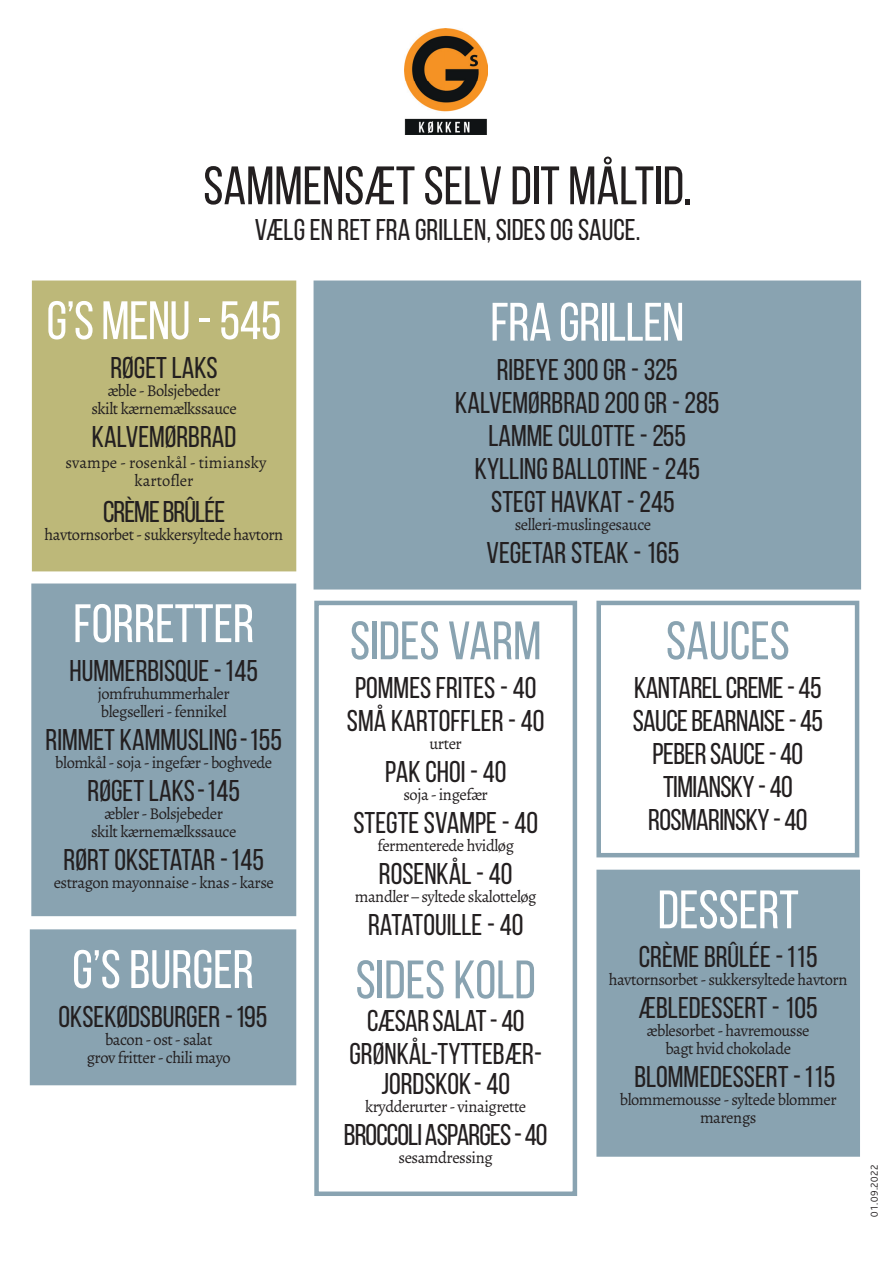
<style>
.page{position:relative;width:893px;height:1263px;background:#fff}
.page>*{position:absolute;margin:0;border:0;box-sizing:border-box;transform-origin:0 0}
.t1{font:54px "Bebas Neue";color:#fff}
.t2{font:54px "Bebas Neue";color:#89a3b1}
.t3{font:54px "Bebas Neue";color:#231f20}
.t4{font:30px/33px "Bebas Neue";color:#231f20;text-align:center}
.t5{font:30px/33px "Bebas Neue";letter-spacing:-.02em;color:#231f20;text-align:center}
.t6{font:30px "Bebas Neue";letter-spacing:-.03em;color:#231f20}
.t7{font:16.5px/18px "Alegreya";letter-spacing:-.03em;color:#231f20;text-align:center}
.t8{font:16.5px/18px "Alegreya";color:#231f20;text-align:center}
.t9{font:300 10.5px "Bliss";letter-spacing:.05em;color:#231f20}
</style>
<div class="page">
<div style="left:34px;top:586px;width:260px;height:328px;background:#89a3b1"></div>
<div style="left:31px;top:583px;width:265px;height:333px;border:5px solid #89a3b1"></div>
<div style="left:34px;top:283px;width:260px;height:286px;background:#bdb879"></div>
<div style="left:32px;top:280px;width:264px;height:291px;border:5px solid #bdb879"></div>
<div style="left:317px;top:284px;width:541px;height:302px;background:#89a3b1"></div>
<div style="left:314px;top:280px;width:547px;height:309px;border:6px solid #89a3b1"></div>
<div style="left:599px;top:872px;width:259px;height:282px;background:#89a3b1"></div>
<div style="left:596px;top:870px;width:264px;height:287px;border:5px solid #89a3b1"></div>
<div style="left:596px;top:601px;width:263px;height:256px;border:4px solid #89a3b1"></div>
<div style="left:314px;top:601px;width:263px;height:595px;border:4px solid #89a3b1"></div>
<div style="left:32px;top:932px;width:262px;height:151px;background:#89a3b1"></div>
<div style="left:30px;top:929px;width:266px;height:156px;border:5px solid #89a3b1"></div>
<img style="left:404px;top:29px;width:83px;height:106px">
<h1 class="t3" style="left:203px;top:156px;width:490px">SAMMENSÆT SELV DIT MÅLTID.</h1>
<h2 class="t4" style="left:255px;top:213px;width:387px">VÆLG EN RET FRA GRILLEN, SIDES OG SAUCE.</h2>
<h1 class="t1" style="left:47px;top:291px;width:237px">G’S MENU - 545</h1>
<h2 class="t4" style="left:110px;top:351px;width:109px">RØGET LAKS</h2>
<p class="t7" style="left:91px;top:382px;width:147px">æble - Bolsjebeder<br>skilt kærnemælkssauce</p>
<h2 class="t4" style="left:92px;top:420px;width:146px">KALVEMØRBRAD</h2>
<p class="t8" style="left:66px;top:454px;width:202px">svampe - rosenkål - timiansky kartofler</p>
<h2 class="t6" style="left:103px;top:496px;width:124px">CRÈME BRÛLÉE</h2>
<p class="t7" style="left:45px;top:526px;width:240px">havtornsorbet - sukkersyltede havtorn</p>
<h1 class="t1" style="left:73px;top:594px;width:182px">FORRETTER</h1>
<h2 class="t4" style="left:70px;top:654px;width:190px">HUMMERBISQUE - 145</h2>
<p class="t7" style="left:98px;top:685px;width:133px;text-align:left">jomfruhummerhaler blegselleri - fennikel</p>
<h2 class="t4" style="left:46px;top:723px;width:238px">RIMMET KAMMUSLING - 155</h2>
<p class="t7" style="left:55px;top:754px;width:219px">blomkål - soja - ingefær - boghvede</p>
<h2 class="t4" style="left:88px;top:774px;width:154px">RØGET LAKS - 145</h2>
<p class="t7" style="left:91px;top:805px;width:147px">æbler - Bolsjebeder skilt kærnemælkssauce</p>
<h2 class="t4" style="left:64px;top:843px;width:202px">RØRT OKSETATAR - 145</h2>
<p class="t7" style="left:54px;top:874px;width:222px">estragon mayonnaise - knas - karse</p>
<h1 class="t1" style="left:72px;top:940px;width:183px">G’S BURGER</h1>
<h2 class="t4" style="left:59px;top:1000px;width:210px">OKSEKØDSBURGER - 195</h2>
<p class="t7" style="left:87px;top:1030px;width:146px">bacon - ost - salat<br>grov fritter - chili mayo</p>
<h1 class="t1" style="left:490px;top:293px;width:195px">FRA GRILLEN</h1>
<h2 class="t4" style="left:455px;top:352px;width:266px">RIBEYE 300 GR - 325<br>KALVEMØRBRAD 200 GR - 285<br>LAMME CULOTTE - 255<br>KYLLING BALLOTINE - 245<br>STEGT HAVKAT - 245</h2>
<p class="t7" style="left:515px;top:515px;width:138px">selleri-muslingesauce</p>
<h2 class="t4" style="left:487px;top:535px;width:194px">VEGETAR STEAK - 165</h2>
<h1 class="t2" style="left:350px;top:611px;width:193px">SIDES VARM</h1>
<h2 class="t4" style="left:347px;top:671px;width:199px;text-align:left">POMMES FRITES - 40<br>SMÅ KARTOFFLER - 40</h2>
<p class="t7" style="left:429px;top:735px;width:34px">urter</p>
<h2 class="t4" style="left:385px;top:755px;width:123px">PAK CHOI - 40</h2>
<p class="t7" style="left:403px;top:786px;width:86px">soja - ingefær</p>
<h2 class="t4" style="left:353px;top:806px;width:186px">STEGTE SVAMPE - 40</h2>
<p class="t7" style="left:377px;top:837px;width:138px">fermenterede hvidløg</p>
<h2 class="t4" style="left:379px;top:857px;width:135px">ROSENKÅL - 40</h2>
<p class="t7" style="left:355px;top:888px;width:183px">mandler – syltede skalotteløg</p>
<h2 class="t4" style="left:368px;top:908px;width:157px">RATATOUILLE - 40</h2>
<h1 class="t2" style="left:356px;top:950px;width:182px">SIDES KOLD</h1>
<h2 class="t4" style="left:349px;top:1004px;width:194px">CÆSAR SALAT - 40<br>GRØNKÅL-TYTTEBÆR-</h2>
<h2 class="t4" style="left:381px;top:1067px;width:130px">JORDSKOK - 40</h2>
<p class="t7" style="left:365px;top:1098px;width:163px">krydderurter - vinaigrette</p>
<h2 class="t6" style="left:344px;top:1119px;width:205px">BROCCOLI ASPARGES - 40</h2>
<p class="t7" style="left:399px;top:1149px;width:96px">sesamdressing</p>
<h1 class="t2" style="left:666px;top:611px;width:125px">SAUCES</h1>
<h2 class="t5" style="left:633px;top:671px;width:192px">KANTAREL CREME - 45<br>SAUCE BEARNAISE - 45<br>PEBER SAUCE - 40<br>TIMIANSKY - 40<br>ROSMARINSKY - 40</h2>
<h1 class="t1" style="left:658px;top:880px;width:143px">DESSERT</h1>
<h2 class="t4" style="left:639px;top:940px;width:180px">CRÈME BRÛLÉE - 115</h2>
<p class="t7" style="left:609px;top:971px;width:240px">havtornsorbet - sukkersyltede havtorn</p>
<h2 class="t4" style="left:639px;top:991px;width:181px">ÆBLEDESSERT - 105</h2>
<p class="t7" style="left:647px;top:1022px;width:164px">æblesorbet - havremousse bagt hvid chokolade</p>
<h2 class="t4" style="left:634px;top:1060px;width:202px">BLOMMEDESSERT - 115</h2>
<p class="t7" style="left:620px;top:1091px;width:218px">blommemousse - syltede blommer marengs</p>
<p class="t9" style="left:869px;top:1217px;width:54px;rotate:-90deg">01.09.2022</p>
</div>
